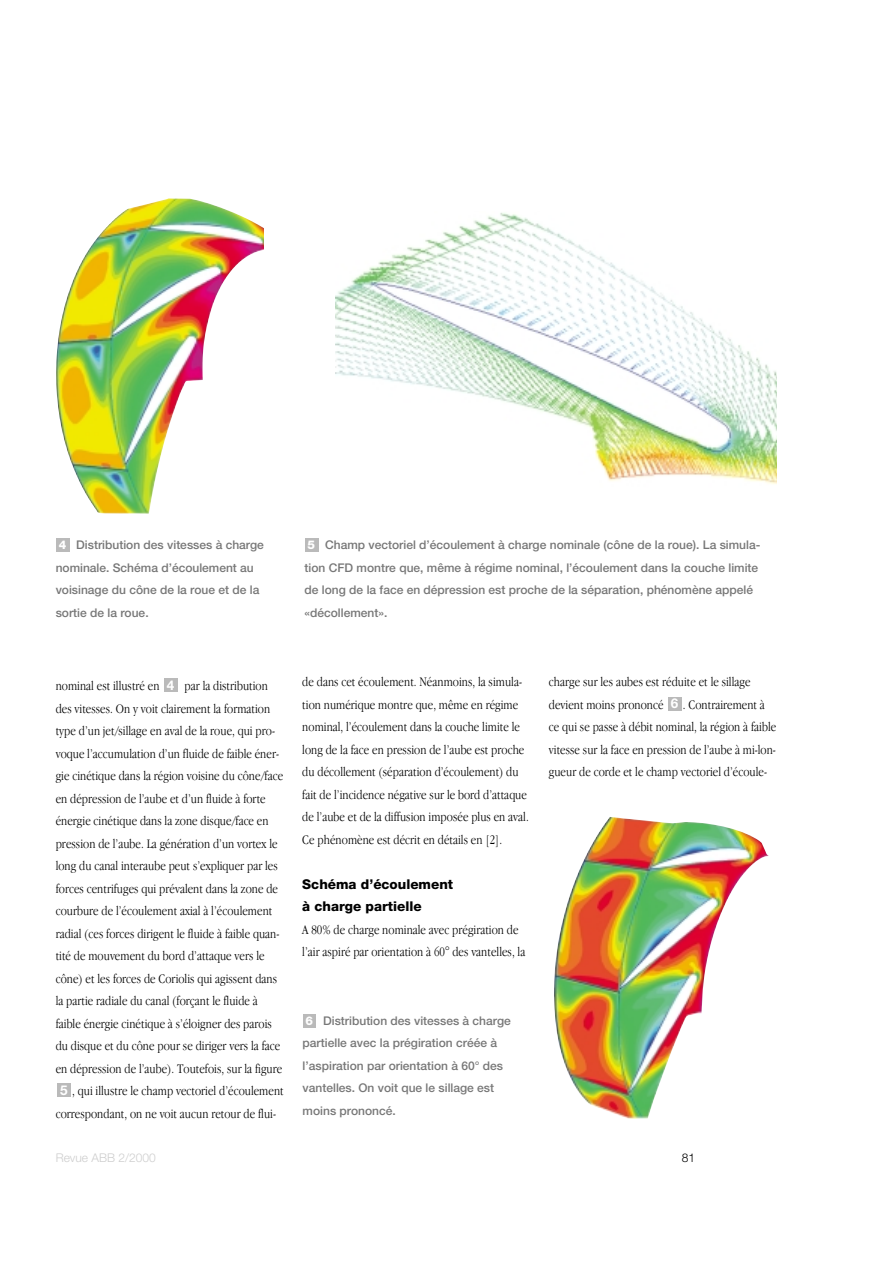
<style>
.page{position:relative;width:893px;height:1263px;background:#fff}
.page>*{position:absolute;margin:0;border:0;box-sizing:border-box;transform-origin:0 0}
.t1{font:300 13.5px/22.5px "Apple Garamond";letter-spacing:.005em;color:#000}
.t2{font:800 13.5px/22.5px "Helvetica Neue";color:#000}
.t3{font:700 13.5px "Helvetica Neue";color:#fff}
.t4{font:500 12px/22.5px "Helvetica Neue";color:#777}
.t5{font:300 12px "Helvetica Neue";color:#cdcdcd}
.t6{font:300 12px "Helvetica Neue";color:#000}
.s1{font-weight:800;color:#fff}
.s2{font-family:"Helvetica Neue";font-weight:700;color:#fff}
</style>
<div class="page">
<div style="left:667px;top:697px;width:14px;height:13px;background:#bababa"></div>
<div style="left:57px;top:1083px;width:14px;height:14px;background:#bababa"></div>
<div style="left:164px;top:678px;width:13px;height:14px;background:#bababa"></div>
<div style="left:56px;top:538px;width:13px;height:14px;background:#bababa"></div>
<img style="left:56px;top:198px;width:207px;height:316px">
<img style="left:335px;top:213px;width:441px;height:271px">
<div style="left:303px;top:1014px;width:13px;height:14px;background:#bababa"></div>
<div style="left:305px;top:538px;width:13px;height:14px;background:#bababa"></div>
<img style="left:554px;top:817px;width:214px;height:302px">
<p class="t4" style="left:56px;top:535px;width:210px"><span class="s1">4</span> Distribution des vitesses à charge nominale. Schéma d’écoulement au voisinage du cône de la roue et de la sortie de la roue.</p>
<p class="t4" style="left:304px;top:535px;width:457px"><span class="s1">5</span> Champ vectoriel d’écoulement à charge nominale (cône de la roue). La simula&shy;tion CFD montre que, même à régime nominal, l’écoulement dans la couche limite de long de la face en dépression est proche de la séparation, phénomène appelé «décollement».</p>
<p class="t3" style="left:167px;top:680px;width:9px">4</p>
<p class="t1" style="left:56px;top:676px;width:105px">nominal est illustré en</p>
<p class="t1" style="left:184px;top:676px;width:85px">par la distribution</p>
<p class="t1" style="left:56px;top:698px;width:216px">des vitesses. On y voit clairement la formation</p>
<p class="t1" style="left:56px;top:721px;width:221px">type d’un jet/sillage en aval de la roue, qui pro-</p>
<p class="t1" style="left:56px;top:743px;width:225px">voque l’accumulation d’un fluide de faible éner-</p>
<p class="t1" style="left:56px;top:766px;width:229px">gie cinétique dans la région voisine du cône/face</p>
<p class="t1" style="left:56px;top:788px;width:211px">en dépression de l’aube et d’un fluide à forte</p>
<p class="t1" style="left:56px;top:811px;width:214px">énergie cinétique dans la zone disque/face en</p>
<p class="t1" style="left:56px;top:833px;width:223px">pression de l’aube. La génération d’un vortex le</p>
<p class="t1" style="left:56px;top:856px;width:224px">long du canal interaube peut s’expliquer par les</p>
<p class="t1" style="left:56px;top:878px;width:224px">forces centrifuges qui prévalent dans la zone de</p>
<p class="t1" style="left:56px;top:901px;width:218px">courbure de l’écoulement axial à l’écoulement</p>
<p class="t1" style="left:56px;top:923px;width:225px">radial (ces forces dirigent le fluide à faible quan-</p>
<p class="t1" style="left:56px;top:946px;width:210px">tité de mouvement du bord d’attaque vers le</p>
<p class="t1" style="left:56px;top:968px;width:223px">cône) et les forces de Coriolis qui agissent dans</p>
<p class="t1" style="left:56px;top:991px;width:203px">la partie radiale du canal (forçant le fluide à</p>
<p class="t1" style="left:56px;top:1013px;width:218px">faible énergie cinétique à s’éloigner des parois</p>
<p class="t1" style="left:56px;top:1036px;width:226px">du disque et du cône pour se diriger vers la face</p>
<p class="t1" style="left:56px;top:1058px;width:228px">en dépression de l’aube). Toutefois, sur la figure</p>
<p class="t1" style="left:60px;top:1081px;width:225px"><span class="s2">5</span> , qui illustre le champ vectoriel d’écoulement</p>
<p class="t1" style="left:56px;top:1103px;width:222px">correspondant, on ne voit aucun retour de flui-</p>
<p class="t1" style="left:302px;top:672px;width:228px">de dans cet écoulement. Néanmoins, la simula&shy;tion numérique montre que, même en régime nominal, l’écoulement dans la couche limite le long de la face en pression de l’aube est proche du décollement (séparation d’écoulement) du fait de l’incidence négative sur le bord d’attaque de l’aube et de la diffusion imposée plus en aval.<br>Ce phénomène est décrit en détails en [2].</p>
<p class="t2" style="left:302px;top:874px;width:152px">Schéma d’écoulement à charge partielle</p>
<p class="t1" style="left:302px;top:919px;width:224px">A 80% de charge nominale avec prégiration de l’air aspiré par orientation à 60° des vantelles, la</p>
<p class="t4" style="left:302px;top:1011px;width:210px"><span class="s1">6</span> Distribution des vitesses à charge partielle avec la prégiration créée à l’aspiration par orientation à 60° des vantelles. On voit que le sillage est moins prononcé.</p>
<p class="t1" style="left:549px;top:672px;width:203px">charge sur les aubes est réduite et le sillage devient moins prononcé</p>
<p class="t1" style="left:549px;top:694px;width:229px;text-indent:122px"><span class="s2">6</span> . Contrairement à ce qui se passe à débit nominal, la région à faible vitesse sur la face en pression de l’aube à mi-lon&shy;gueur de corde et le champ vectoriel d’écoule-</p>
<p class="t5" style="left:56px;top:1154px;width:102px">Revue ABB 2/2000</p>
<p class="t6" style="left:681px;top:1154px;width:15px">81</p>
</div>
